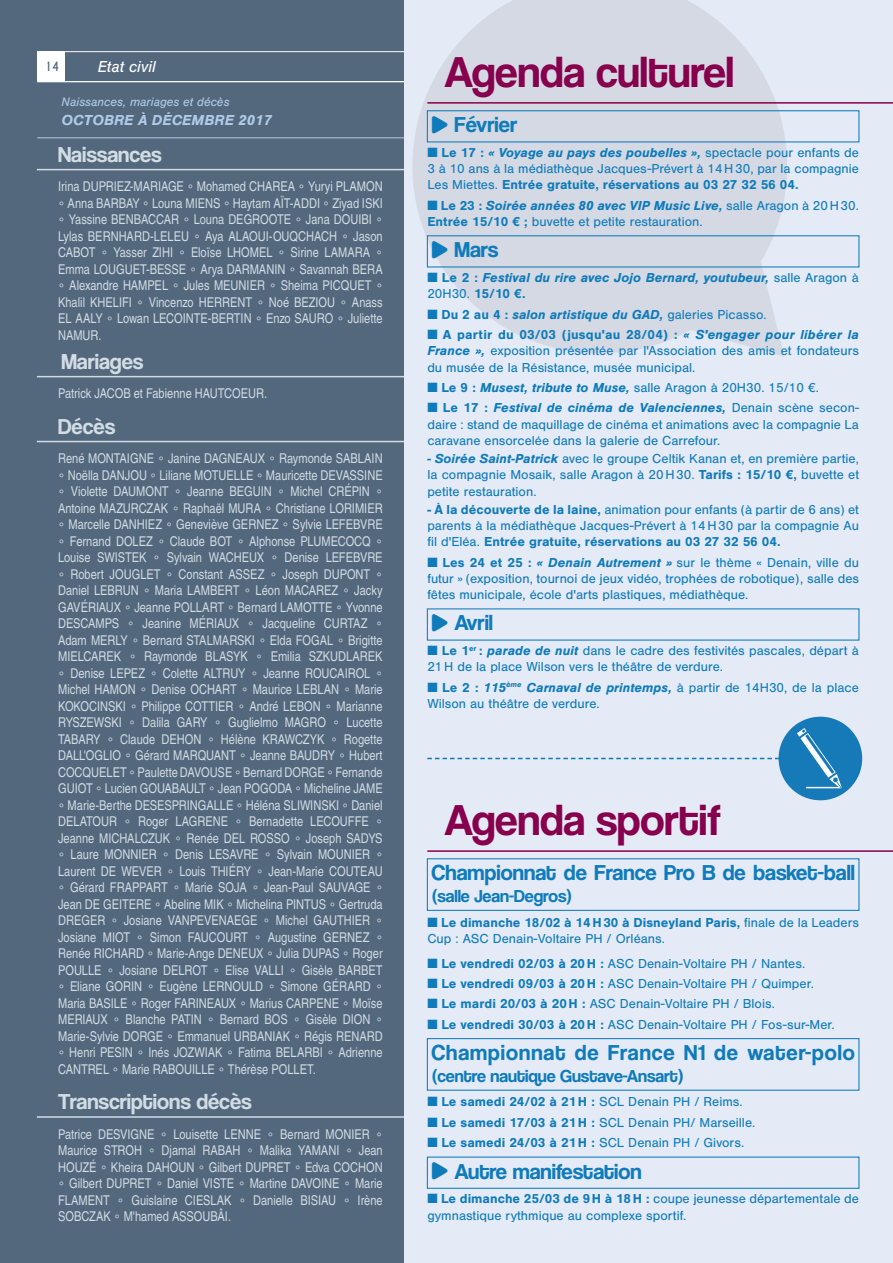
<style>
.page{position:relative;width:893px;height:1263px;background:#fff}
.page>*{position:absolute;margin:0;border:0;box-sizing:border-box;transform-origin:0 0}
.t1{font:45px "Coolvetica Rg";color:#87004d}
.t2{font:22.5px "Coolvetica Rg";letter-spacing:.005em;color:#0f7bba}
.t3{font:22.5px "Coolvetica Rg";color:#d1dce3}
.t4{font:22.5px "Coolvetica Rg";letter-spacing:.045em;color:#0f7bba}
.t5{font:18px "Coolvetica Rg";color:#0f7bba}
.t6{font:italic 16.5px "Nimbus San";color:#fff}
.t7{font:italic 700 15px "Nimbus San";color:#b0cbe8}
.t8{font:13.5px/16.5px "Nimbus San Con L";color:#d1dce3;text-align:justify}
.t9{font:13.5px/16.2px "Nimbus San";color:#0f7bba;text-align:justify}
.t10{font:italic 700 13.5px/16.2px "Nimbus San";color:#0f7bba}
.t11{font:700 13.5px "Nimbus San";color:#0f7bba}
.t12{font:italic 12.75px "Nimbus San";color:#b0cbe8}
.t13{font:700 12px "Caviar Dreams";color:#53677d}
.s1{font-family:"Distro Bats"}
.s2{font-weight:700}
.s3{font-weight:700;font-style:italic}
.s4{font-style:normal}
.s5{font-weight:400;font-style:normal}
.s6{font-weight:400}
</style>
<div class="page">
<div style="left:404px;top:0;width:489px;height:1263px;background:#e4eaf6"></div>
<svg style="left:413px;top:0;width:374px;height:357px;fill:#d4d9e4"></svg>
<div style="left:0;top:0;width:404px;height:1263px;background:#53677d"></div>
<hr style="left:37px;top:137px;width:367px;height:1px;background:#b0cbe8">
<hr style="left:37px;top:82px;width:367px;height:1px;background:#b0cbe8">
<hr style="left:37px;top:169px;width:367px;height:1px;background:#d1dce3">
<hr style="left:37px;top:376px;width:367px;height:1px;background:#d1dce3">
<hr style="left:37px;top:441px;width:367px;height:1px;background:#d1dce3">
<hr style="left:37px;top:1116px;width:367px;height:2px;background:#d1dce3">
<div style="left:37px;top:52px;width:28px;height:29px;background:#fff"></div>
<hr style="left:37px;top:51px;width:367px;height:1px;background:#fff">
<hr style="left:37px;top:81px;width:367px;height:1px;background:#fff">
<hr style="left:427px;top:102px;width:466px;height:2px;background:#87004d">
<hr style="left:427px;top:850px;width:466px;height:2px;background:#87004d">
<div style="left:427px;top:110px;width:432px;height:32px;border:1px solid #0f7bba"></div>
<div style="left:427px;top:235px;width:432px;height:32px;border:1px solid #0f7bba"></div>
<div style="left:427px;top:858px;width:432px;height:53px;border:1px solid #0f7bba"></div>
<div style="left:427px;top:1038px;width:432px;height:53px;border:1px solid #0f7bba"></div>
<div style="left:427px;top:1156px;width:432px;height:33px;border:1px solid #0f7bba"></div>
<div style="left:779px;top:717px;width:83px;height:83px;background:#167ab9;border-radius:50%"></div>
<svg style="left:797px;top:728px;width:45px;height:60px"></svg>
<svg style="left:427px;top:758px;width:352px;height:1px"></svg>
<p class="t13" style="left:44px;top:59px;width:17px">14</p>
<p class="t6" style="left:98px;top:57px;width:60px">Etat civil</p>
<h1 class="t1" style="left:444px;top:45px;width:291px">Agenda culturel</h1>
<p class="t12" style="left:62px;top:95px;width:169px">Naissances, mariages et décès</p>
<p class="t7" style="left:62px;top:111px;width:212px">OCTOBRE À DÉCEMBRE 2017</p>
<h2 class="t3" style="left:58px;top:141px;width:105px">Naissances</h2>
<p class="t8" style="left:58px;top:178px;width:326px">Irina DUPRIEZ-MARIAGE ∘ Mohamed CHAREA ∘ Yuryi PLAMON ∘ Anna BARBAY ∘ Louna MIENS ∘ Haytam AÏT-ADDI ∘ Ziyad ISKI ∘ Yassine BENBACCAR ∘ Louna DEGROOTE ∘ Jana DOUIBI ∘ Lylas BERNHARD-LELEU ∘ Aya ALAOUI-OUQCHACH ∘ Jason CABOT ∘ Yasser ZIHI ∘ Eloïse LHOMEL ∘ Sirine LAMARA ∘ Emma LOUGUET-BESSE ∘ Arya DARMANIN ∘ Savannah BERA ∘ Alexandre HAMPEL ∘ Jules MEUNIER ∘ Sheima PICQUET ∘ Khalil KHELIFI ∘ Vincenzo HERRENT ∘ Noé BEZIOU ∘ Anass EL AALY ∘ Lowan LECOINTE-BERTIN ∘ Enzo SAURO ∘ Juliette NAMUR.</p>
<h2 class="t3" style="left:61px;top:348px;width:84px">Mariages</h2>
<p class="t8" style="left:58px;top:385px;width:211px">Patrick JACOB et Fabienne HAUTCOEUR.</p>
<h2 class="t3" style="left:58px;top:413px;width:59px">Décès</h2>
<p class="t8" style="left:58px;top:449px;width:326px">René MONTAIGNE ∘ Janine DAGNEAUX ∘ Raymonde SABLAIN ∘ Noëlla DANJOU ∘ Liliane MOTUELLE ∘ Mauricette DEVASSINE ∘ Violette DAUMONT ∘ Jeanne BEGUIN ∘ Michel CRÉPIN ∘ Antoine MAZURCZAK ∘ Raphaël MURA ∘ Christiane LORIMIER ∘ Marcelle DANHIEZ ∘ Geneviève GERNEZ ∘ Sylvie LEFEBVRE ∘ Fernand DOLEZ ∘ Claude BOT ∘ Alphonse PLUMECOCQ ∘ Louise SWISTEK ∘ Sylvain WACHEUX ∘ Denise LEFEBVRE ∘ Robert JOUGLET ∘ Constant ASSEZ ∘ Joseph DUPONT ∘ Daniel LEBRUN ∘ Maria LAMBERT ∘ Léon MACAREZ ∘ Jacky GAVÉRIAUX ∘ Jeanne POLLART ∘ Bernard LAMOTTE ∘ Yvonne DESCAMPS ∘ Jeanine MÉRIAUX ∘ Jacqueline CURTAZ ∘ Adam MERLY ∘ Bernard STALMARSKI ∘ Elda FOGAL ∘ Brigitte MIELCAREK ∘ Raymonde BLASYK ∘ Emilia SZKUDLAREK ∘ Denise LEPEZ ∘ Colette ALTRUY ∘ Jeanne ROUCAIROL ∘ Michel HAMON ∘ Denise OCHART ∘ Maurice LEBLAN ∘ Marie KOKOCINSKI ∘ Philippe COTTIER ∘ André LEBON ∘ Marianne RYSZEWSKI ∘ Dalila GARY ∘ Guglielmo MAGRO ∘ Lucette TABARY ∘ Claude DEHON ∘ Hélène KRAWCZYK ∘ Rogette DALL'OGLIO ∘ Gérard MARQUANT ∘ Jeanne BAUDRY ∘ Hubert COCQUELET ∘ Paulette DAVOUSE ∘ Bernard DORGE ∘ Fernande GUIOT ∘ Lucien GOUABAULT ∘ Jean POGODA ∘ Micheline JAME ∘ Marie-Berthe DESESPRINGALLE ∘ Héléna SLIWINSKI ∘ Daniel DELATOUR ∘ Roger LAGRENE ∘ Bernadette LECOUFFE ∘ Jeanne MICHALCZUK ∘ Renée DEL ROSSO ∘ Joseph SADYS ∘ Laure MONNIER ∘ Denis LESAVRE ∘ Sylvain MOUNIER ∘ Laurent DE WEVER ∘ Louis THIÉRY ∘ Jean-Marie COUTEAU ∘ Gérard FRAPPART ∘ Marie SOJA ∘ Jean-Paul SAUVAGE ∘ Jean DE GEITERE ∘ Abeline MIK ∘ Michelina PINTUS ∘ Gertruda DREGER ∘ Josiane VANPEVENAEGE ∘ Michel GAUTHIER ∘ Josiane MIOT ∘ Simon FAUCOURT ∘ Augustine GERNEZ ∘ Renée RICHARD ∘ Marie-Ange DENEUX ∘ Julia DUPAS ∘ Roger POULLE ∘ Josiane DELROT ∘ Elise VALLI ∘ Gisèle BARBET ∘ Eliane GORIN ∘ Eugène LERNOULD ∘ Simone GÉRARD ∘ Maria BASILE ∘ Roger FARINEAUX ∘ Marius CARPENE ∘ Moïse MERIAUX ∘ Blanche PATIN ∘ Bernard BOS ∘ Gisèle DION ∘ Marie-Sylvie DORGE ∘ Emmanuel URBANIAK ∘ Régis RENARD ∘ Henri PESIN ∘ Inés JOZWIAK ∘ Fatima BELARBI ∘ Adrienne CANTREL ∘ Marie RABOUILLE ∘ Thérèse POLLET.</p>
<h2 class="t3" style="left:58px;top:1088px;width:195px">Transcriptions décès</h2>
<p class="t8" style="left:58px;top:1125px;width:326px">Patrice DESVIGNE ∘ Louisette LENNE ∘ Bernard MONIER ∘ Maurice STROH ∘ Djamal RABAH ∘ Malika YAMANI ∘ Jean HOUZÉ ∘ Kheira DAHOUN ∘ Gilbert DUPRET ∘ Edva COCHON ∘ Gilbert DUPRET ∘ Daniel VISTE ∘ Martine DAVOINE ∘ Marie FLAMENT ∘ Guislaine CIESLAK ∘ Danielle BISIAU ∘ Irène SOBCZAK ∘ M'hamed ASSOUBÂI.</p>
<h2 class="t2" style="left:432px;top:112px;width:87px"><span class="s1">,</span> Février</h2>
<p class="t9" style="left:427px;top:145px;width:433px">■ <span class="s2">Le 17 :</span> <span class="s3">« Voyage au pays des poubelles »,</span> spectacle pour enfants de 3 à 10 ans à la médiathèque Jacques-Prévert à 14H30, par la compagnie Les Miettes. <span class="s2">Entrée gratuite, réservations au 03 27 32 56 04.</span></p>
<p class="t9" style="left:427px;top:197px;width:433px">■ <span class="s2">Le 23 :</span> <span class="s3">Soirée années 80 avec VIP Music Live,</span> salle Aragon à 20H30.<br><span class="s2">Entrée 15/10 € ;</span> buvette et petite restauration.</p>
<h2 class="t2" style="left:432px;top:237px;width:68px"><span class="s1">,</span> Mars</h2>
<p class="t10" style="left:427px;top:269px;width:433px">■ <span class="s4">Le 2 :</span> Festival du rire avec Jojo Bernard, youtubeur, <span class="s5">salle Aragon à<br>20H30.</span> <span class="s4">15/10 €.</span></p>
<p class="t10" style="left:427px;top:306px;width:341px">■ <span class="s4">Du 2 au 4 :</span> salon artistique du GAD, <span class="s5">galeries Picasso.</span></p>
<p class="t9" style="left:427px;top:327px;width:433px">■ <span class="s2">A partir du 03/03 (jusqu'au 28/04) :</span> <span class="s3">« S'engager pour libérer la France »,</span> exposition présentée par l'Association des amis et fondateurs du musée de la Résistance, musée municipal.</p>
<p class="t9" style="left:427px;top:380px;width:393px">■ <span class="s2">Le 9 :</span> <span class="s3">Musest, tribute to Muse,</span> salle Aragon à 20H30. 15/10 €.</p>
<p class="t9" style="left:427px;top:400px;width:433px">■ <span class="s2">Le 17 :</span> <span class="s3">Festival de cinéma de Valenciennes,</span> Denain scène secon&shy;daire : stand de maquillage de cinéma et animations avec la compagnie La caravane ensorcelée dans la galerie de Carrefour.</p>
<p class="t9" style="left:427px;top:451px;width:433px"><span class="s3">- Soirée Saint-Patrick</span> avec le groupe Celtik Kanan et, en première partie, la compagnie Mosaik, salle Aragon à 20H30. <span class="s2">Tarifs : 15/10 €,</span> buvette et petite restauration.</p>
<p class="t9" style="left:427px;top:501px;width:433px"><span class="s2">- À la découverte de la laine,</span> animation pour enfants (à partir de 6 ans) et parents à la médiathèque Jacques-Prévert à 14H30 par la compagnie Au fil d'Eléa. <span class="s2">Entrée gratuite, réservations au 03 27 32 56 04.</span></p>
<p class="t9" style="left:427px;top:554px;width:433px">■ <span class="s2">Les 24 et 25 :</span> <span class="s3">« Denain Autrement »</span> sur le thème « Denain, ville du futur » (exposition, tournoi de jeux vidéo, trophées de robotique), salle des fêtes municipale, école d'arts plastiques, médiathèque.</p>
<h2 class="t2" style="left:432px;top:610px;width:63px"><span class="s1">,</span> Avril</h2>
<p class="t9" style="left:427px;top:643px;width:433px">■ <span class="s2">Le 1</span><sup>er</sup> <span class="s2">:</span> <span class="s3">parade de nuit</span> dans le cadre des festivités pascales, départ à<br>21H de la place Wilson vers le théâtre de verdure.</p>
<p class="t9" style="left:427px;top:679px;width:433px">■ <span class="s2">Le 2 :</span> <span class="s3">115</span><sup>ème</sup> <span class="s3">Carnaval de printemps,</span> à partir de 14H30, de la place<br>Wilson au théâtre de verdure.</p>
<h1 class="t1" style="left:444px;top:793px;width:277px">Agenda sportif</h1>
<h2 class="t2" style="left:432px;top:859px;width:425px">Championnat de France Pro B de basket-ball</h2>
<h3 class="t5" style="left:432px;top:885px;width:142px">(salle Jean-Degros)</h3>
<p class="t9" style="left:427px;top:914px;width:433px">■ <span class="s2">Le dimanche 18/02 à 14H30 à Disneyland Paris,</span> finale de la Leaders<br>Cup : ASC Denain-Voltaire PH / Orléans.</p>
<p class="t9" style="left:427px;top:955px;width:379px">■ <span class="s2">Le vendredi 02/03 à 20H :</span> ASC Denain-Voltaire PH / Nantes.</p>
<p class="t9" style="left:427px;top:976px;width:388px">■ <span class="s2">Le vendredi 09/03 à 20H :</span> ASC Denain-Voltaire PH / Quimper.</p>
<p class="t9" style="left:427px;top:996px;width:349px">■ <span class="s2">Le mardi 20/03 à 20H :</span> ASC Denain-Voltaire PH / Blois.</p>
<p class="t9" style="left:427px;top:1016px;width:409px">■ <span class="s2">Le vendredi 30/03 à 20H :</span> ASC Denain-Voltaire PH / Fos-sur-Mer.</p>
<h2 class="t4" style="left:432px;top:1039px;width:425px">Championnat de France N1 de water-polo</h2>
<h3 class="t5" style="left:432px;top:1065px;width:254px">(centre nautique Gustave-Ansart)</h3>
<p class="t11" style="left:427px;top:1094px;width:317px">■ Le samedi 24/02 à 21H : <span class="s6">SCL Denain PH / Reims.</span></p>
<p class="t9" style="left:427px;top:1114px;width:329px">■ <span class="s2">Le samedi 17/03 à 21H :</span> SCL Denain PH/ Marseille.</p>
<p class="t9" style="left:427px;top:1135px;width:318px">■ <span class="s2">Le samedi 24/03 à 21H :</span> SCL Denain PH / Givors.</p>
<h2 class="t2" style="left:432px;top:1158px;width:212px"><span class="s1">,</span> Autre manifestation</h2>
<p class="t9" style="left:427px;top:1191px;width:433px">■ <span class="s2">Le dimanche 25/03 de 9H à 18H :</span> coupe jeunesse départementale de gymnastique rythmique au complexe sportif.</p>
</div>
